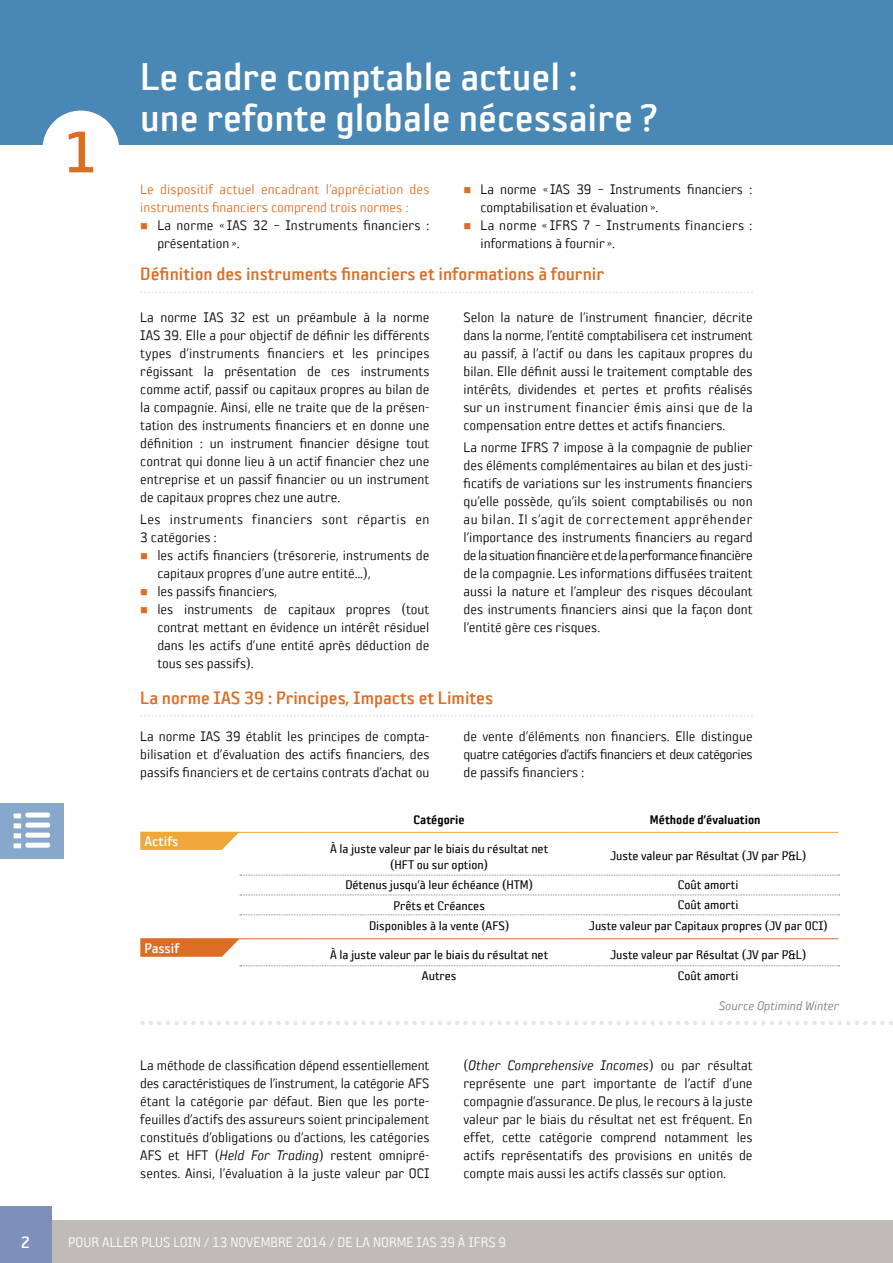
<style>
.page{position:relative;width:893px;height:1263px;background:#fff}
.page>*{position:absolute;margin:0;border:0;box-sizing:border-box;transform-origin:0 0}
.t1{font:62.85px "Sophisto C Gauge";color:#dc6d25}
.t2{font:42px/40.5px "Sophisto C Gauge";color:#fff}
.t3{font:19.5px "Sophisto C Gauge";color:#dc6d25}
.t4{font:18px "Sophisto C Gauge";color:#fff}
.t5{font:15px/18px "Sophisto A Gauge";color:#000;text-align:justify}
.t6{font:15px/18px "Sophisto A Gauge";color:#dc6d25}
.t7{font:15px "Sophisto A Gauge";color:#fff}
.t8{font:15px/18px "Sophisto A Gauge";letter-spacing:.03em;color:#000}
.t9{font:15px "Sophisto C Gauge";color:#fff}
.t10{font:13.5px/20.4px "Sophisto B Gauge";color:#000;text-align:center}
.t11{font:13.5px "Sophisto D Gauge";color:#000}
.t12{font:italic 13.5px "Sophisto A Gauge";color:#817977}
.s1{font-style:italic}
</style>
<div class="page">
<div style="left:0;top:1220px;width:893px;height:43px;background:#bfbcb8"></div>
<div style="left:0;top:1206px;width:51px;height:57px;background:#7f8fbb"></div>
<div style="left:0;top:0;width:893px;height:145px;background:#4987b5"></div>
<div style="left:43px;top:111px;width:76px;height:76px;background:#fff;border-radius:50%"></div>
<svg style="left:140px;top:291px;width:613px;height:2px"></svg>
<svg style="left:140px;top:715px;width:613px;height:2px"></svg>
<svg style="left:140px;top:1021px;width:753px;height:4px"></svg>
<hr style="left:140px;top:832px;width:166px;height:1px;background:#f0a73a">
<hr style="left:306px;top:832px;width:266px;height:1px;background:#f0a73a">
<hr style="left:572px;top:832px;width:266px;height:1px;background:#f0a73a">
<hr style="left:140px;top:938px;width:166px;height:1px;background:#dc6d25">
<hr style="left:306px;top:938px;width:266px;height:1px;background:#dc6d25">
<hr style="left:572px;top:938px;width:266px;height:1px;background:#dc6d25">
<svg style="left:140px;top:832px;width:100px;height:18px;background:#f1af4e"></svg>
<svg style="left:140px;top:939px;width:100px;height:18px;background:#df7c3c"></svg>
<svg style="left:240px;top:875px;width:600px;height:1px"></svg>
<svg style="left:240px;top:894px;width:600px;height:1px"></svg>
<svg style="left:240px;top:914px;width:600px;height:1px"></svg>
<svg style="left:240px;top:965px;width:600px;height:1px"></svg>
<div style="left:0;top:803px;width:64px;height:55px;background:#87a8cb"></div>
<div style="left:25px;top:822px;width:25px;height:5px;background:#fff;border-radius:2px"></div>
<div style="left:25px;top:833px;width:25px;height:5px;background:#fff;border-radius:2px"></div>
<div style="left:25px;top:812px;width:25px;height:5px;background:#fff;border-radius:2px"></div>
<div style="left:25px;top:843px;width:25px;height:5px;background:#fff;border-radius:2px"></div>
<svg style="left:14px;top:813px;width:7px;height:35px"></svg>
<h1 class="t1" style="left:65px;top:117px;width:34px">1</h1>
<h2 class="t2" style="left:140px;top:56px;width:519px">Le cadre comptable actuel :<br>une refonte globale nécessaire ?</h2>
<p class="t6" style="left:140px;top:180px;width:291px">Le dispositif actuel encadrant l’appréciation des instruments financiers comprend trois normes :</p>
<p class="t5" style="left:157px;top:216px;width:274px">La norme «IAS 32 – Instruments financiers : présentation ».</p>
<p class="t5" style="left:480px;top:180px;width:274px;text-align:left">La norme «IAS 39 – Instruments financiers : comptabilisation et évaluation ».<br>La norme «IFRS 7 – Instruments financiers : informations à fournir».</p>
<h3 class="t3" style="left:140px;top:263px;width:465px">Définition des instruments financiers et informations à fournir</h3>
<p class="t5" style="left:140px;top:308px;width:291px">La norme IAS 32 est un préambule à la norme IAS 39. Elle a pour objectif de définir les différents types d’instruments financiers et les principes régissant la présentation de ces instruments comme actif, passif ou capitaux propres au bilan de la compagnie. Ainsi, elle ne traite que de la présen&shy;tation des instruments financiers et en donne une définition : un instrument financier désigne tout contrat qui donne lieu à un actif financier chez une entreprise et un passif financier ou un instrument de capitaux propres chez une autre.</p>
<p class="t8" style="left:140px;top:510px;width:291px">Les instruments financiers sont répartis en<br>3 catégories :</p>
<p class="t5" style="left:157px;top:546px;width:274px;text-align:left">les actifs financiers (trésorerie, instruments de capitaux propres d’une autre entité…),<br>les passifs financiers,<br>les instruments de capitaux propres (tout contrat mettant en évidence un intérêt résiduel dans les actifs d’une entité après déduction de tous ses passifs).</p>
<p class="t5" style="left:463px;top:308px;width:291px">Selon la nature de l’instrument financier, décrite dans la norme, l’entité comptabilisera cet instrument au passif, à l’actif ou dans les capitaux propres du bilan. Elle définit aussi le traitement comptable des intérêts, dividendes et pertes et profits réalisés sur un instrument financier émis ainsi que de la compensation entre dettes et actifs financiers.</p>
<p class="t5" style="left:463px;top:438px;width:291px">La norme IFRS 7 impose à la compagnie de publier des éléments complémentaires au bilan et des justi&shy;ficatifs de variations sur les instruments financiers qu’elle possède, qu’ils soient comptabilisés ou non au bilan. Il s’agit de correctement appréhender l’importance des instruments financiers au regard de la situation financière et de la performance financière de la compagnie. Les informations diffusées traitent aussi la nature et l’ampleur des risques découlant des instruments financiers ainsi que la façon dont l’entité gère ces risques.</p>
<h3 class="t3" style="left:140px;top:687px;width:354px">La norme IAS 39 : Principes, Impacts et Limites</h3>
<p class="t5" style="left:140px;top:726px;width:291px">La norme IAS 39 établit les principes de compta&shy;bilisation et d’évaluation des actifs financiers, des passifs financiers et de certains contrats d’achat ou</p>
<p class="t5" style="left:463px;top:726px;width:291px">de vente d’éléments non financiers. Elle distingue quatre catégories d’actifs financiers et deux catégories de passifs financiers :</p>
<p class="t9" style="left:145px;top:832px;width:35px">Actifs</p>
<p class="t9" style="left:145px;top:939px;width:36px">Passif</p>
<p class="t11" style="left:414px;top:812px;width:53px">Catégorie</p>
<p class="t11" style="left:650px;top:812px;width:112px">Méthode d’évaluation</p>
<p class="t10" style="left:330px;top:840px;width:220px;line-height:16.2px">À la juste valeur par le biais du résultat net (HFT ou sur option)</p>
<p class="t10" style="left:345px;top:874px;width:189px">Détenus jusqu’à leur échéance (HTM)<br>Prêts et Créances<br>Disponibles à la vente (AFS)</p>
<p class="t10" style="left:610px;top:841px;width:198px;line-height:29px">Juste valeur par Résultat (JV par P&amp;L)<br>Coût amorti</p>
<p class="t10" style="left:589px;top:894px;width:240px">Coût amorti<br>Juste valeur par Capitaux propres (JV par OCI)</p>
<p class="t10" style="left:330px;top:944px;width:220px">À la juste valeur par le biais du résultat net<br>Autres</p>
<p class="t10" style="left:610px;top:944px;width:198px">Juste valeur par Résultat (JV par P&amp;L)<br>Coût amorti</p>
<p class="t12" style="left:719px;top:998px;width:122px">Source Optimind Winter</p>
<p class="t5" style="left:140px;top:1055px;width:291px">La méthode de classification dépend essentiellement des caractéristiques de l’instrument, la catégorie AFS étant la catégorie par défaut. Bien que les porte&shy;feuilles d’actifs des assureurs soient principalement constitués d’obligations ou d’actions, les catégories AFS et HFT (<span class="s1">Held For Trading</span>) restent omnipré&shy;sentes. Ainsi, l’évaluation à la juste valeur par OCI</p>
<p class="t5" style="left:463px;top:1055px;width:291px">(<span class="s1">Other Comprehensive Incomes</span>) ou par résultat représente une part importante de l’actif d’une compagnie d’assurance. De plus, le recours à la juste valeur par le biais du résultat net est fréquent. En effet, cette catégorie comprend notamment les actifs représentatifs des provisions en unités de compte mais aussi les actifs classés sur option.</p>
<p class="t4" style="left:21px;top:1232px;width:11px">2</p>
<p class="t7" style="left:68px;top:1233px;width:440px">POUR ALLER PLUS LOIN / 13 NOVEMBRE 2014 / DE LA NORME IAS 39 À IFRS 9</p>
</div>
